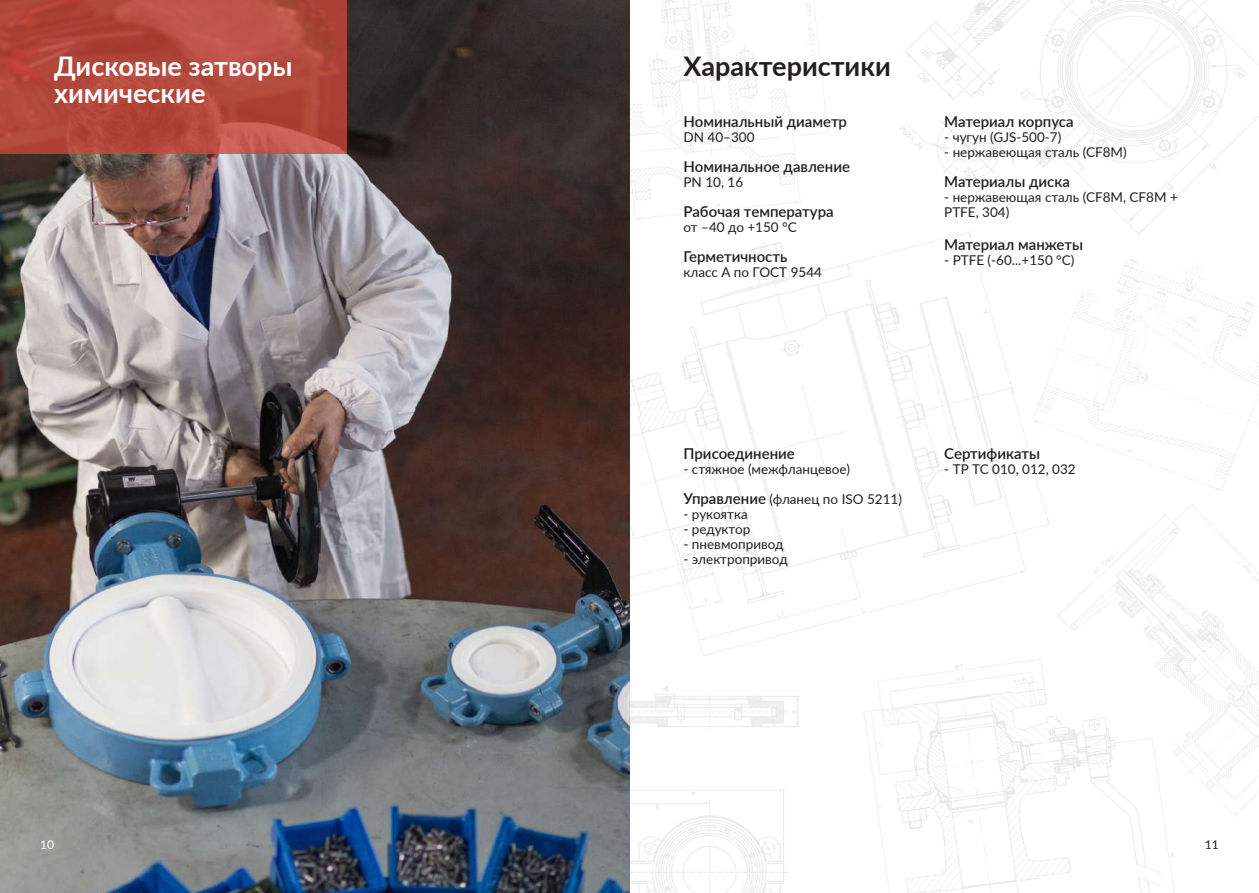
<style>
.page{position:relative;width:1259px;height:893px;background:#fff}
.page>*{position:absolute;margin:0;border:0;box-sizing:border-box;transform-origin:0 0}
.t1{font:700 27px/27px "Lato";color:#fff}
.t2{font:700 27px "Lato";color:#231f20}
.t3{font:600 15px "Lato";color:#231f20}
.t4{font:13.5px/15px "Lato";color:#231f20}
.t5{font:12px "Lato";color:#fff}
.t6{font:12px "Lato";color:#231f20}
.s1{font-weight:600;font-size:15px}
</style>
<div class="page">
<img style="left:0;top:0;width:1259px;height:893px">
<svg style="left:0;top:0;width:347px;height:154px;background:#b4493e"></svg>
<h1 class="t1" style="left:54px;top:51px;width:240px">Дисковые затворы химические</h1>
<p class="t5" style="left:40px;top:836px;width:15px">10</p>
<h1 class="t2" style="left:683px;top:46px;width:209px">Характеристики</h1>
<p class="t3" style="left:683px;top:111px;width:165px">Номинальный диаметр</p>
<p class="t4" style="left:683px;top:129px;width:72px">DN 40–300</p>
<p class="t3" style="left:683px;top:156px;width:168px">Номинальное давление</p>
<p class="t4" style="left:683px;top:174px;width:61px">PN 10, 16</p>
<p class="t3" style="left:683px;top:201px;width:152px">Рабочая температура</p>
<p class="t4" style="left:683px;top:219px;width:115px">от –40 до +150 °С</p>
<p class="t3" style="left:683px;top:246px;width:105px">Герметичность</p>
<p class="t4" style="left:683px;top:264px;width:140px">класс А по ГОСТ 9544</p>
<p class="t3" style="left:944px;top:111px;width:131px">Материал корпуса</p>
<p class="t4" style="left:944px;top:129px;width:119px">- чугун (GJS-500-7)</p>
<p class="t4" style="left:944px;top:144px;width:184px">- нержавеющая сталь (CF8M)</p>
<p class="t3" style="left:944px;top:171px;width:127px">Материалы диска</p>
<p class="t4" style="left:944px;top:189px;width:235px">- нержавеющая сталь (CF8M, CF8M +<br>PTFE, 304)</p>
<p class="t3" style="left:944px;top:234px;width:140px">Материал манжеты</p>
<p class="t4" style="left:944px;top:252px;width:132px">- PTFE (-60...+150 °С)</p>
<p class="t3" style="left:683px;top:442px;width:113px">Присоединение</p>
<p class="t4" style="left:683px;top:461px;width:168px">- стяжное (межфланцевое)</p>
<p class="t4" style="left:683px;top:491px;width:220px"><span class="s1">Управление</span> (фланец по ISO 5211)</p>
<p class="t4" style="left:683px;top:506px;width:66px">- рукоятка</p>
<p class="t4" style="left:683px;top:521px;width:68px">- редуктор</p>
<p class="t4" style="left:683px;top:536px;width:102px">- пневмопривод</p>
<p class="t4" style="left:683px;top:551px;width:106px">- электропривод</p>
<p class="t3" style="left:944px;top:442px;width:97px">Сертификаты</p>
<p class="t4" style="left:944px;top:461px;width:133px">- ТР ТС 010, 012, 032</p>
<p class="t6" style="left:1205px;top:836px;width:15px">11</p>
</div>
